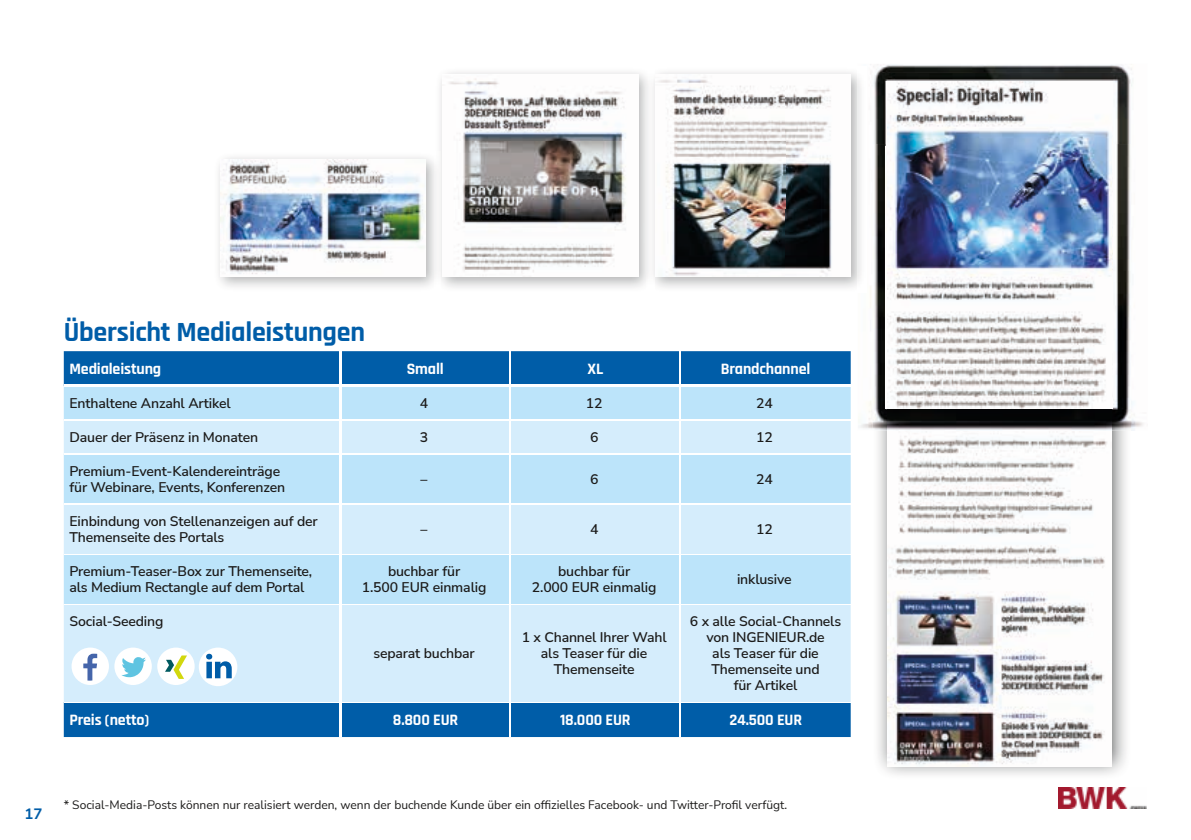
<style>
.page{position:relative;width:1191px;height:840px;background:#fff}
.page>*{position:absolute;margin:0;border:0;box-sizing:border-box;transform-origin:0 0}
.t1{font:700 28px "Rajdhani";letter-spacing:-.01em;color:#005da8}
.t2{font:700 16px "Rajdhani";letter-spacing:-.01em;color:#fff}
.t3{font:700 15px "Nunito Sans";color:#005da8}
.t4{font:600 14px/16px "Nunito Sans";letter-spacing:-.01em;color:#1b1a19;text-align:center}
.t5{font:12px "Nunito Sans";color:#1b1a19}
</style>
<div class="page">
<img style="left:1058px;top:787px;width:88px;height:21px">
<img style="left:442px;top:74px;width:185px;height:202px">
<img style="left:655px;top:74px;width:178px;height:202px">
<img style="left:220px;top:159px;width:205px;height:116px">
<img style="left:878px;top:430px;width:248px;height:345px">
<img style="left:887px;top:146px;width:224px;height:619px">
<img style="left:857px;top:64px;width:275px;height:60px">
<img style="left:857px;top:124px;width:15px;height:305px">
<img style="left:1131px;top:401px;width:12px;height:29px">
<img style="left:872px;top:73px;width:259px;height:71px">
<img style="left:872px;top:144px;width:15px;height:286px">
<img style="left:1111px;top:144px;width:20px;height:286px">
<img style="left:885px;top:81px;width:227px;height:65px">
<img style="left:885px;top:146px;width:2px;height:262px">
<img style="left:1111px;top:146px;width:1px;height:262px">
<div style="left:64px;top:351px;width:786px;height:385px;background:#005da8"></div>
<div style="left:64px;top:387px;width:786px;height:32px;background:#bce4fa"></div>
<svg style="left:64px;top:420px;width:786px;height:281px;fill:#d5edfc"></svg>
<hr style="left:510px;top:351px;width:1px;height:34px;background:#fff">
<hr style="left:510px;top:387px;width:1px;height:32px;background:#fff">
<hr style="left:64px;top:419px;width:275px;height:1px;background:#fff">
<hr style="left:341px;top:419px;width:169px;height:1px;background:#fff">
<hr style="left:510px;top:419px;width:170px;height:1px;background:#fff">
<hr style="left:510px;top:420px;width:1px;height:33px;background:#fff">
<hr style="left:680px;top:419px;width:170px;height:1px;background:#fff">
<hr style="left:64px;top:453px;width:275px;height:1px;background:#fff">
<hr style="left:341px;top:453px;width:169px;height:1px;background:#fff">
<hr style="left:510px;top:453px;width:170px;height:1px;background:#fff">
<hr style="left:510px;top:454px;width:1px;height:49px;background:#fff">
<hr style="left:680px;top:453px;width:170px;height:1px;background:#fff">
<hr style="left:64px;top:503px;width:275px;height:1px;background:#fff">
<hr style="left:341px;top:503px;width:169px;height:1px;background:#fff">
<hr style="left:510px;top:503px;width:170px;height:1px;background:#fff">
<hr style="left:510px;top:504px;width:1px;height:49px;background:#fff">
<hr style="left:680px;top:503px;width:170px;height:1px;background:#fff">
<hr style="left:64px;top:553px;width:275px;height:1px;background:#fff">
<hr style="left:341px;top:553px;width:169px;height:1px;background:#fff">
<hr style="left:510px;top:553px;width:170px;height:1px;background:#fff">
<hr style="left:510px;top:554px;width:1px;height:49px;background:#fff">
<hr style="left:680px;top:553px;width:170px;height:1px;background:#fff">
<hr style="left:64px;top:603px;width:275px;height:1px;background:#fff">
<hr style="left:341px;top:603px;width:169px;height:1px;background:#fff">
<hr style="left:510px;top:603px;width:170px;height:1px;background:#fff">
<hr style="left:510px;top:604px;width:1px;height:97px;background:#fff">
<hr style="left:680px;top:603px;width:170px;height:1px;background:#fff">
<hr style="left:64px;top:701px;width:275px;height:1px;background:#fff">
<hr style="left:341px;top:701px;width:169px;height:1px;background:#fff">
<hr style="left:510px;top:701px;width:170px;height:1px;background:#fff">
<hr style="left:680px;top:701px;width:170px;height:1px;background:#fff">
<hr style="left:680px;top:351px;width:1px;height:34px;background:#fff">
<hr style="left:680px;top:387px;width:1px;height:32px;background:#fff">
<hr style="left:680px;top:420px;width:1px;height:33px;background:#fff">
<hr style="left:680px;top:454px;width:1px;height:49px;background:#fff">
<hr style="left:680px;top:504px;width:1px;height:49px;background:#fff">
<hr style="left:680px;top:554px;width:1px;height:49px;background:#fff">
<hr style="left:680px;top:604px;width:1px;height:97px;background:#fff">
<hr style="left:510px;top:702px;width:1px;height:34px;background:#fff">
<hr style="left:680px;top:702px;width:1px;height:34px;background:#fff">
<hr style="left:339px;top:351px;width:2px;height:34px;background:#fff">
<hr style="left:339px;top:387px;width:2px;height:33px;background:#fff">
<hr style="left:339px;top:420px;width:2px;height:34px;background:#fff">
<hr style="left:339px;top:454px;width:2px;height:50px;background:#fff">
<hr style="left:339px;top:504px;width:2px;height:49px;background:#fff">
<hr style="left:339px;top:553px;width:2px;height:50px;background:#fff">
<hr style="left:339px;top:603px;width:2px;height:98px;background:#fff">
<hr style="left:339px;top:701px;width:2px;height:35px;background:#fff">
<hr style="left:64px;top:385px;width:276px;height:2px;background:#fff">
<hr style="left:340px;top:385px;width:170px;height:2px;background:#fff">
<hr style="left:510px;top:385px;width:170px;height:2px;background:#fff">
<hr style="left:680px;top:385px;width:170px;height:2px;background:#fff">
<div style="left:157px;top:647px;width:38px;height:37px;background:#fff;border-radius:50%"></div>
<svg style="left:165px;top:655px;width:22px;height:23px"></svg>
<div style="left:72px;top:647px;width:37px;height:37px;background:#fff;border-radius:50%"></div>
<svg style="left:83px;top:653px;width:14px;height:27px"></svg>
<div style="left:114px;top:647px;width:38px;height:37px;background:#fff;border-radius:50%"></div>
<svg style="left:121px;top:657px;width:25px;height:20px"></svg>
<div style="left:199px;top:647px;width:38px;height:38px;background:#fff;border-radius:50%"></div>
<svg style="left:206px;top:653px;width:26px;height:25px"></svg>
<h1 class="t1" style="left:64px;top:314px;width:303px">Übersicht Medialeistungen</h1>
<p class="t2" style="left:69px;top:359px;width:93px">Medialeistung</p>
<p class="t2" style="left:407px;top:359px;width:38px">Small</p>
<p class="t2" style="left:587px;top:359px;width:17px">XL</p>
<p class="t2" style="left:720px;top:359px;width:91px">Brand channel</p>
<p class="t4" style="left:69px;top:394px;width:163px">Enthaltene Anzahl Artikel</p>
<p class="t4" style="left:420px;top:394px;width:10px">4</p>
<p class="t4" style="left:586px;top:394px;width:18px">12</p>
<p class="t4" style="left:756px;top:394px;width:18px">24</p>
<p class="t4" style="left:69px;top:428px;width:190px">Dauer der Präsenz in Monaten</p>
<p class="t4" style="left:420px;top:428px;width:10px">3</p>
<p class="t4" style="left:590px;top:428px;width:10px">6</p>
<p class="t4" style="left:756px;top:428px;width:18px">12</p>
<p class="t4" style="left:69px;top:462px;width:217px;text-align:left">Premium-Event-Kalendereinträge für Webinare, Events, Konferenzen</p>
<p class="t4" style="left:420px;top:470px;width:8px">–</p>
<p class="t4" style="left:590px;top:470px;width:10px">6</p>
<p class="t4" style="left:756px;top:470px;width:18px">24</p>
<p class="t4" style="left:69px;top:512px;width:250px;text-align:left">Einbindung von Stellenanzeigen auf der<br>Themenseite des Portals</p>
<p class="t4" style="left:420px;top:520px;width:8px">–</p>
<p class="t4" style="left:590px;top:520px;width:10px">4</p>
<p class="t4" style="left:756px;top:520px;width:18px">12</p>
<p class="t4" style="left:69px;top:562px;width:244px;text-align:left">Premium-Teaser-Box zur Themenseite, als Medium Rectangle auf dem Portal</p>
<p class="t4" style="left:362px;top:562px;width:126px">buchbar für<br>1.500 EUR einmalig</p>
<p class="t4" style="left:532px;top:562px;width:126px">buchbar für<br>2.000 EUR einmalig</p>
<p class="t4" style="left:737px;top:570px;width:56px">inklusive</p>
<p class="t4" style="left:69px;top:612px;width:95px">Social-Seeding</p>
<p class="t4" style="left:373px;top:644px;width:103px">separat buchbar</p>
<p class="t4" style="left:690px;top:612px;width:153px">6 x alle Social-Channels von INGENIEUR.de<br>als Teaser für die<br>Themenseite und<br>für Artikel</p>
<p class="t4" style="left:522px;top:628px;width:146px">1 x Channel Ihrer Wahl als Teaser für die<br>Themenseite</p>
<p class="t2" style="left:69px;top:709px;width:82px">Preis (netto)</p>
<p class="t2" style="left:393px;top:709px;width:67px">8.800 EUR</p>
<p class="t2" style="left:560px;top:709px;width:72px">18.000 EUR</p>
<p class="t2" style="left:729px;top:709px;width:74px">24.500 EUR</p>
<p class="t3" style="left:25px;top:803px;width:19px">17</p>
<p class="t5" style="left:64px;top:795px;width:725px">* Social-Media-Posts können nur realisiert werden, wenn der buchende Kunde über ein offizielles Facebook- und Twitter-Profil verfügt.</p>
</div>
